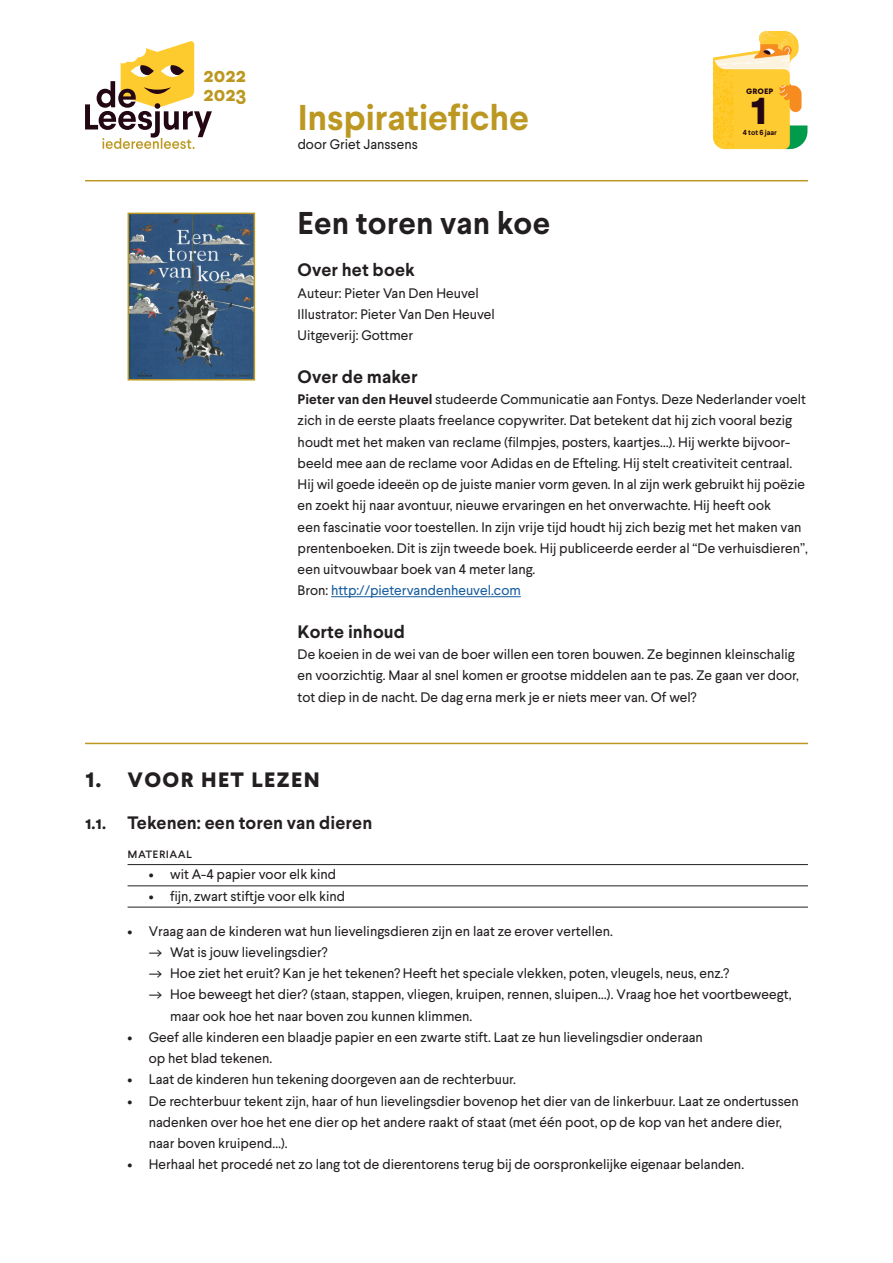
<style>
.page{position:relative;width:893px;height:1263px;background:#fff}
.page>*{position:absolute;margin:0;border:0;box-sizing:border-box;transform-origin:0 0}
.t1{font:700 48.6px "Larsseit";color:#230712}
.t2{font:700 35.85px "Larsseit";letter-spacing:-.01em;color:#bc9822}
.t3{font:700 31.5px "Larsseit";color:#231f20}
.t4{font:700 27px "Larsseit";letter-spacing:.03em;color:#231f20}
.t5{font:700 20.25px/18.9px "Larsseit";color:#bc9822}
.t6{font:700 18px "Larsseit";letter-spacing:.005em;color:#231f20}
.t7{font:13.8px/21.3px "Larsseit";color:#231f20}
.t8{font:13.8px "Larsseit";letter-spacing:.03em;color:#231f20}
.t9{font:700 10.2px "Larsseit";color:#230712}
.t10{font:700 7.35px "Larsseit";color:#230712}
.s1{font-weight:700}
.s2{color:#175d9e}
</style>
<div class="page">
<img style="left:713px;top:31px;width:95px;height:119px">
<svg style="left:85px;top:41px;width:127px;height:108px"></svg>
<hr style="left:85px;top:180px;width:723px;height:1px;background:#bc9822">
<hr style="left:85px;top:743px;width:723px;height:1px;background:#bc9822">
<hr style="left:331px;top:596px;width:190px;height:1px;background:#175d9e">
<hr style="left:128px;top:864px;width:680px;height:1px;background:#231f20">
<hr style="left:128px;top:885px;width:680px;height:1px;background:#231f20">
<hr style="left:128px;top:907px;width:680px;height:1px;background:#231f20">
<img style="left:131px;top:216px;width:121px;height:161px">
<div style="left:128px;top:213px;width:127px;height:167px;border:2px solid #bc9822"></div>
<h3 class="t5" style="left:204px;top:66px;width:45px">2022<br>2023</h3>
<h2 class="t2" style="left:298px;top:94px;width:233px">Inspiratiefiche</h2>
<p class="t7" style="left:298px;top:133px;width:122px">door Griet Janssens</p>
<p class="t9" style="left:746px;top:84px;width:29px">groep</p>
<h1 class="t1" style="left:750px;top:76px;width:19px">1</h1>
<p class="t10" style="left:743px;top:128px;width:36px">4 tot 6 jaar</p>
<h3 class="t3" style="left:298px;top:203px;width:254px">Een toren van koe</h3>
<h3 class="t6" style="left:298px;top:258px;width:119px">Over het boek</h3>
<p class="t7" style="left:298px;top:282px;width:199px">Auteur: Pieter Van Den Heuvel<br>Illustrator: Pieter Van Den Heuvel<br>Uitgeverij: Gottmer</p>
<h3 class="t6" style="left:298px;top:365px;width:122px">Over de maker</h3>
<p class="t7" style="left:298px;top:388px;width:512px"><span class="s1">Pieter van den Heuvel</span> studeerde Communicatie aan Fontys. Deze Nederlander voelt zich in de eerste plaats freelance copywriter. Dat betekent dat hij zich vooral bezig houdt met het maken van reclame (filmpjes, posters, kaartjes…). Hij werkte bijvoor&shy;beeld mee aan de reclame voor Adidas en de Efteling. Hij stelt creativiteit centraal.<br>Hij wil goede ideeën op de juiste manier vorm geven. In al zijn werk gebruikt hij poëzie en zoekt hij naar avontuur, nieuwe ervaringen en het onverwachte. Hij heeft ook<br>een fascinatie voor toestellen. In zijn vrije tijd houdt hij zich bezig met het maken van prentenboeken. Dit is zijn tweede boek. Hij publiceerde eerder al “De verhuisdieren”, een uitvouwbaar boek van 4 meter lang.<br>Bron: <span class="s2">http://pietervandenheuvel.com</span></p>
<h3 class="t6" style="left:298px;top:620px;width:109px">Korte inhoud</h3>
<p class="t7" style="left:298px;top:644px;width:503px">De koeien in de wei van de boer willen een toren bouwen. Ze beginnen kleinschalig en voorzichtig. Maar al snel komen er grootse middelen aan te pas. Ze gaan ver door, tot diep in de nacht. De dag erna merk je er niets meer van. Of wel?</p>
<h3 class="t4" style="left:85px;top:760px;width:237px">1. Voor het lezen</h3>
<h3 class="t6" style="left:85px;top:811px;width:289px">1.1. Tekenen: een toren van dieren</h3>
<p class="t8" style="left:128px;top:844px;width:66px">Materiaal</p>
<p class="t7" style="left:149px;top:864px;width:189px">• wit A-4 papier voor elk kind</p>
<p class="t7" style="left:149px;top:885px;width:198px">• fijn, zwart stiftje voor elk kind</p>
<p class="t7" style="left:128px;top:920px;width:487px">• Vraag aan de kinderen wat hun lievelingsdieren zijn en laat ze erover vertellen.</p>
<p class="t7" style="left:149px;top:941px;width:180px">—› Wat is jouw lievelingsdier?</p>
<p class="t7" style="left:149px;top:962px;width:582px">—› Hoe ziet het eruit? Kan je het tekenen? Heeft het speciale vlekken, poten, vleugels, neus, enz.?</p>
<p class="t7" style="left:149px;top:984px;width:644px">—› Hoe beweegt het dier? (staan, stappen, vliegen, kruipen, rennen, sluipen…). Vraag hoe het voortbeweegt,</p>
<p class="t7" style="left:170px;top:1005px;width:304px">maar ook hoe het naar boven zou kunnen klimmen.</p>
<p class="t7" style="left:149px;top:1026px;width:556px;text-indent:-21px">• Geef alle kinderen een blaadje papier en een zwarte stift. Laat ze hun lievelingsdier onderaan op het blad tekenen.</p>
<p class="t7" style="left:128px;top:1069px;width:390px">• Laat de kinderen hun tekening doorgeven aan de rechterbuur.</p>
<p class="t7" style="left:149px;top:1090px;width:651px;text-indent:-21px">• De rechterbuur tekent zijn, haar of hun lievelingsdier bovenop het dier van de linkerbuur. Laat ze ondertussen nadenken over hoe het ene dier op het andere raakt of staat (met één poot, op de kop van het andere dier, naar boven kruipend…).</p>
<p class="t7" style="left:128px;top:1154px;width:618px">• Herhaal het procedé net zo lang tot de dierentorens terug bij de oorspronkelijke eigenaar belanden.</p>
</div>
